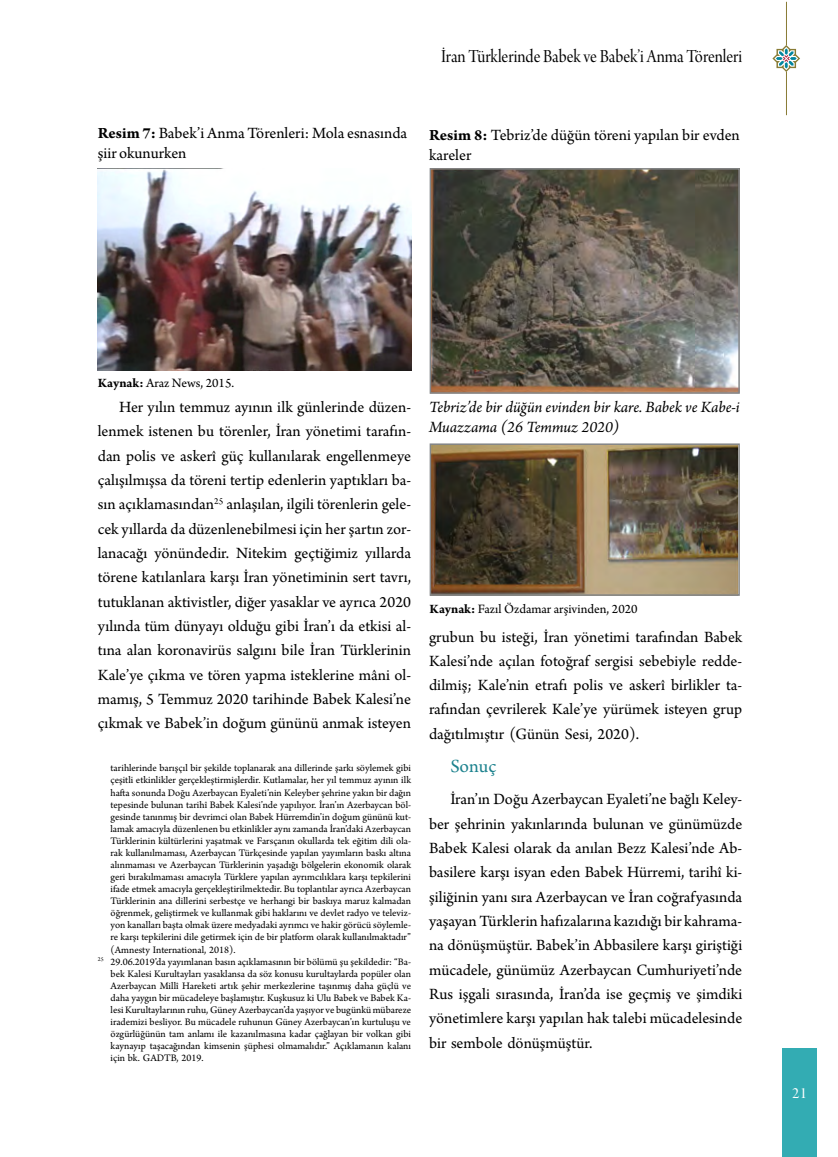
<style>
.page{position:relative;width:838px;height:1157px;background:#fff}
.page>*{position:absolute;margin:0;border:0;box-sizing:border-box;transform-origin:0 0}
.t1{font:19.5px "Arno Pro Display";color:#000;scale:.9 1}
.t2{font:19.5px "Arno Pro";letter-spacing:-.005em;color:#1d828e}
.t3{font:16.5px/24.3px "Arno Pro";color:#000;text-align:justify}
.t4{font:italic 16.5px/19.5px "Arno Pro";letter-spacing:-.005em;color:#000}
.t5{font:16.5px "Arno Pro Display";color:#fff}
.t6{font:13.5px "Arno Pro";color:#000}
.t7{font:10.5px "Arno Pro";color:#000}
.s1{font-weight:700}
</style>
<div class="page">
<hr style="left:786px;top:2px;width:1px;height:113px;background:#887b35">
<svg style="left:772px;top:45px;width:28px;height:27px"></svg>
<div style="left:782px;top:1047px;width:34px;height:110px;background:#33acb3"></div>
<img style="left:98px;top:169px;width:313px;height:201px">
<img style="left:432px;top:171px;width:305px;height:220px">
<div style="left:429px;top:168px;width:311px;height:226px;border:2px solid #848688"></div>
<img style="left:432px;top:446px;width:305px;height:147px">
<div style="left:429px;top:443px;width:311px;height:153px;border:2px solid #848688"></div>
<h1 class="t1" style="left:441px;top:46px;width:336px">İran Türklerinde Babek ve Babek’i Anma Törenleri</h1>
<h2 class="t3" style="left:98px;top:124px;width:311px;line-height:19.8px"><span class="s1">Resim 7:</span> Babek’i Anma Törenleri: Mola esnasında şiir okunurken</h2>
<h2 class="t3" style="left:429px;top:126px;width:312px;line-height:19.8px"><span class="s1">Resim 8:</span> Tebriz’de düğün töreni yapılan bir evden kareler</h2>
<p class="t6" style="left:98px;top:375px;width:138px"><span class="s1">Kaynak:</span> Araz News, 2015.</p>
<p class="t3" style="left:98px;top:396px;width:315px;text-indent:21px">Her yılın temmuz ayının ilk günlerinde düzen&shy;lenmek istenen bu törenler, İran yönetimi tarafın&shy;dan polis ve askerî güç kullanılarak engellenmeye çalışılmışsa da töreni tertip edenlerin yaptıkları ba&shy;sın açıklamasından<sup>25</sup> anlaşılan, ilgili törenlerin gele&shy;cek yıllarda da düzenlenebilmesi için her şartın zor&shy;lanacağı yönündedir. Nitekim geçtiğimiz yıllarda törene katılanlara karşı İran yönetiminin sert tavrı, tutuklanan aktivistler, diğer yasaklar ve ayrıca 2020 yılında tüm dünyayı olduğu gibi İran’ı da etkisi al&shy;tına alan koronavirüs salgını bile İran Türklerinin Kale’ye çıkma ve tören yapma isteklerine mâni ol&shy;mamış, 5 Temmuz 2020 tarihinde Babek Kalesi’ne çıkmak ve Babek’in doğum gününü anmak isteyen</p>
<p class="t7" style="left:111px;top:762px;width:302px">tarihlerinde barışçıl bir şekilde toplanarak ana dillerinde şarkı söylemek gibi</p>
<p class="t7" style="left:111px;top:774px;width:302px">çeşitli etkinlikler gerçekleştirmişlerdir. Kutlamalar, her yıl temmuz ayının ilk</p>
<p class="t7" style="left:111px;top:786px;width:302px">hafta sonunda Doğu Azerbaycan Eyaleti’nin Keleyber şehrine yakın bir dağın</p>
<p class="t7" style="left:111px;top:798px;width:302px">tepesinde bulunan tarihî Babek Kalesi’nde yapılıyor. İran’ın Azerbaycan böl-</p>
<p class="t7" style="left:111px;top:810px;width:302px">gesinde tanınmış bir devrimci olan Babek Hürremdin’in doğum gününü kut-</p>
<p class="t7" style="left:111px;top:822px;width:302px">lamak amacıyla düzenlenen bu etkinlikler aynı zamanda İran’daki Azerbaycan</p>
<p class="t7" style="left:111px;top:834px;width:302px">Türklerinin kültürlerini yaşatmak ve Farsçanın okullarda tek eğitim dili ola-</p>
<p class="t7" style="left:111px;top:846px;width:302px">rak kullanılmaması, Azerbaycan Türkçesinde yapılan yayımların baskı altına</p>
<p class="t7" style="left:111px;top:859px;width:302px">alınmaması ve Azerbaycan Türklerinin yaşadığı bölgelerin ekonomik olarak</p>
<p class="t7" style="left:111px;top:871px;width:302px">geri bırakılmaması amacıyla Türklere yapılan ayrımcılıklara karşı tepkilerini</p>
<p class="t7" style="left:111px;top:883px;width:302px">ifade etmek amacıyla gerçekleştirilmektedir. Bu toplantılar ayrıca Azerbaycan</p>
<p class="t7" style="left:111px;top:895px;width:302px">Türklerinin ana dillerini serbestçe ve herhangi bir baskıya maruz kalmadan</p>
<p class="t7" style="left:111px;top:907px;width:302px">öğrenmek, geliştirmek ve kullanmak gibi haklarını ve devlet radyo ve televiz-</p>
<p class="t7" style="left:111px;top:919px;width:302px">yon kanalları başta olmak üzere medyadaki ayrımcı ve hakir görücü söylemle-</p>
<p class="t7" style="left:111px;top:931px;width:302px">re karşı tepkilerini dile getirmek için de bir platform olarak kullanılmaktadır”</p>
<p class="t7" style="left:111px;top:943px;width:126px">(Amnesty International, 2018).</p>
<p class="t7" style="left:98px;top:955px;width:315px"><sup>25</sup> 29.06.2019’da yayımlanan basın açıklamasının bir bölümü şu şekildedir: “Ba-</p>
<p class="t7" style="left:111px;top:967px;width:302px">bek Kalesi Kurultayları yasaklansa da söz konusu kurultaylarda popüler olan</p>
<p class="t7" style="left:111px;top:979px;width:302px">Azerbaycan Millî Hareketi artık şehir merkezlerine taşınmış daha güçlü ve</p>
<p class="t7" style="left:111px;top:991px;width:302px">daha yaygın bir mücadeleye başlamıştır. Kuşkusuz ki Ulu Babek ve Babek Ka-</p>
<p class="t7" style="left:111px;top:1003px;width:302px">lesi Kurultaylarının ruhu, Güney Azerbaycan’da yaşıyor ve bugünkü mübareze</p>
<p class="t7" style="left:111px;top:1015px;width:302px">irademizi besliyor. Bu mücadele ruhunun Güney Azerbaycan’ın kurtuluşu ve</p>
<p class="t7" style="left:111px;top:1028px;width:302px">özgürlüğünün tam anlamı ile kazanılmasına kadar çağlayan bir volkan gibi</p>
<p class="t7" style="left:111px;top:1040px;width:302px">kaynayıp taşacağından kimsenin şüphesi olmamalıdır.” Açıklamanın kalanı</p>
<p class="t7" style="left:111px;top:1052px;width:94px">için bk. GADTB, 2019.</p>
<h2 class="t4" style="left:429px;top:398px;width:312px">Tebriz’de bir düğün evinden bir kare. Babek ve Kabe-i<br>Muazzama (26 Temmuz 2020)</h2>
<p class="t6" style="left:429px;top:601px;width:209px"><span class="s1">Kaynak:</span> Fazıl Özdamar arşivinden, 2020</p>
<p class="t3" style="left:429px;top:625px;width:315px">grubun bu isteği, İran yönetimi tarafından Babek Kalesi’nde açılan fotoğraf sergisi sebebiyle redde&shy;dilmiş; Kale’nin etrafı polis ve askerî birlikler ta&shy;rafından çevrilerek Kale’ye yürümek isteyen grup dağıtılmıştır (Günün Sesi, 2020).</p>
<h1 class="t2" style="left:450px;top:754px;width:47px">Sonuç</h1>
<p class="t3" style="left:429px;top:788px;width:315px;text-indent:21px">İran’ın Doğu Azerbaycan Eyaleti’ne bağlı Keley&shy;ber şehrinin yakınlarında bulunan ve günümüzde Babek Kalesi olarak da anılan Bezz Kalesi’nde Ab&shy;basilere karşı isyan eden Babek Hürremi, tarihî ki&shy;şiliğinin yanı sıra Azerbaycan ve İran coğrafyasında yaşayan Türklerin hafızalarına kazıdığı bir kahrama&shy;na dönüşmüştür. Babek’in Abbasilere karşı giriştiği mücadele, günümüz Azerbaycan Cumhuriyeti’nde Rus işgali sırasında, İran’da ise geçmiş ve şimdiki yönetimlere karşı yapılan hak talebi mücadelesinde bir sembole dönüşmüştür.</p>
<h2 class="t5" style="left:792px;top:1084px;width:16px">21</h2>
</div>
